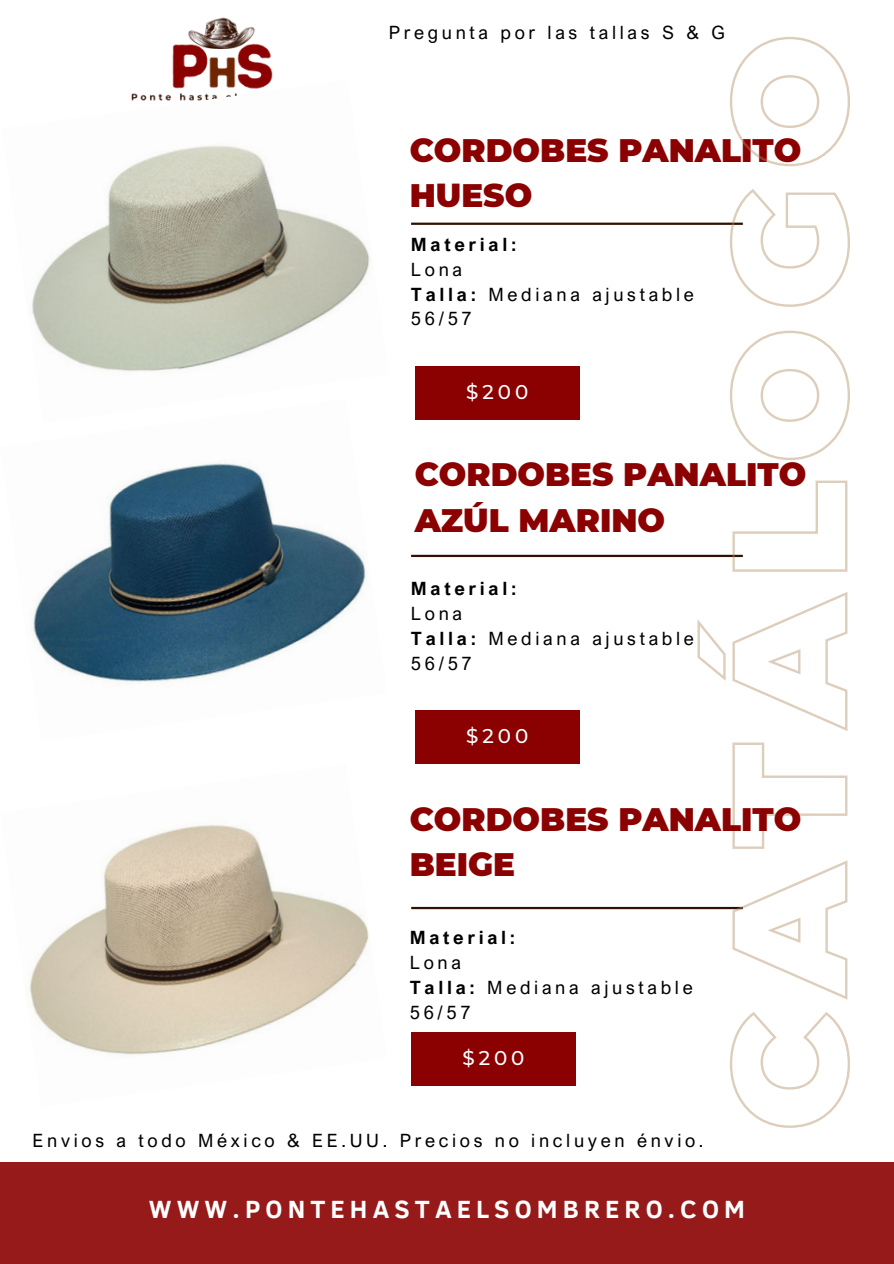
<style>
.page{position:relative;width:894px;height:1264px;background:#fff}
.page>*{position:absolute;margin:0;border:0;box-sizing:border-box;transform-origin:0 0}
.t1{font:900 32.55px/45px "Montserrat";color:#8b0000}
.t2{font:700 25.5px "Clear Sans";letter-spacing:.2em;color:#fff}
.t3{font:500 19.8px "Montserrat";letter-spacing:.2em;color:#fff}
.t4{font:18.3px/24.8px "Arial Nova";letter-spacing:.2em;color:#000}
.t5{font:700 18.3px "Arial Nova";letter-spacing:.2em;color:#000}
.s1{font-weight:700}
</style>
<div class="page">
<div style="left:0;top:1162px;width:893px;height:101px;background:#961a1a"></div>
<hr style="left:411px;top:223px;width:331px;height:2px;background:#321000">
<div style="left:414px;top:366px;width:165px;height:53px;background:#8b0000"></div>
<hr style="left:411px;top:555px;width:331px;height:2px;background:#321000">
<hr style="left:411px;top:906px;width:331px;height:3px;background:#321000">
<img style="left:172px;top:17px;width:101px;height:63px">
<div style="left:414px;top:710px;width:165px;height:54px;background:#8b0000"></div>
<div style="left:411px;top:1032px;width:164px;height:54px;background:#8b0000"></div>
<img style="left:31px;top:80px;width:339px;height:292px">
<svg style="left:695px;top:36px;width:155px;height:1092px"></svg>
<img style="left:33px;top:463px;width:333px;height:220px">
<img style="left:29px;top:824px;width:340px;height:231px">
<p class="t4" style="left:388px;top:20px;width:338px">Pregunta por las tallas S &amp; G</p>
<p class="t1" style="left:409px;top:127px;width:393px">CORDOBES PANALITO<br>HUESO</p>
<p class="t5" style="left:411px;top:233px;width:107px">Material:</p>
<p class="t4" style="left:411px;top:257px;width:53px">Lona</p>
<p class="t4" style="left:411px;top:281px;width:284px"><span class="s1">Talla:</span> Mediana ajustable<br>56/57</p>
<p class="t3" style="left:466px;top:379px;width:64px">$200</p>
<p class="t1" style="left:414px;top:452px;width:393px">CORDOBES PANALITO<br>AZÚL MARINO</p>
<h2 class="t5" style="left:411px;top:577px;width:107px">Material:</h2>
<p class="t4" style="left:411px;top:601px;width:53px">Lona</p>
<p class="t4" style="left:411px;top:625px;width:284px"><span class="s1">Talla:</span> Mediana ajustable<br>56/57</p>
<h1 class="t3" style="left:466px;top:724px;width:64px">$200</h1>
<h2 class="t1" style="left:409px;top:796px;width:393px">CORDOBES PANALITO<br>BEIGE</h2>
<p class="t5" style="left:409px;top:926px;width:107px">Material:</p>
<h4 class="t4" style="left:409px;top:949px;width:53px">Lona</h4>
<p class="t4" style="left:409px;top:974px;width:284px"><span class="s1">Talla:</span> Mediana ajustable<br>56/57</p>
<p class="t3" style="left:462px;top:1046px;width:64px">$200</p>
<h4 class="t4" style="left:33px;top:1127px;width:672px">Envios a todo México &amp; EE.UU. Precios no incluyen énvio.</h4>
<p class="t2" style="left:149px;top:1190px;width:597px">WWW.PONTEHASTAELSOMBRERO.COM</p>
</div>
